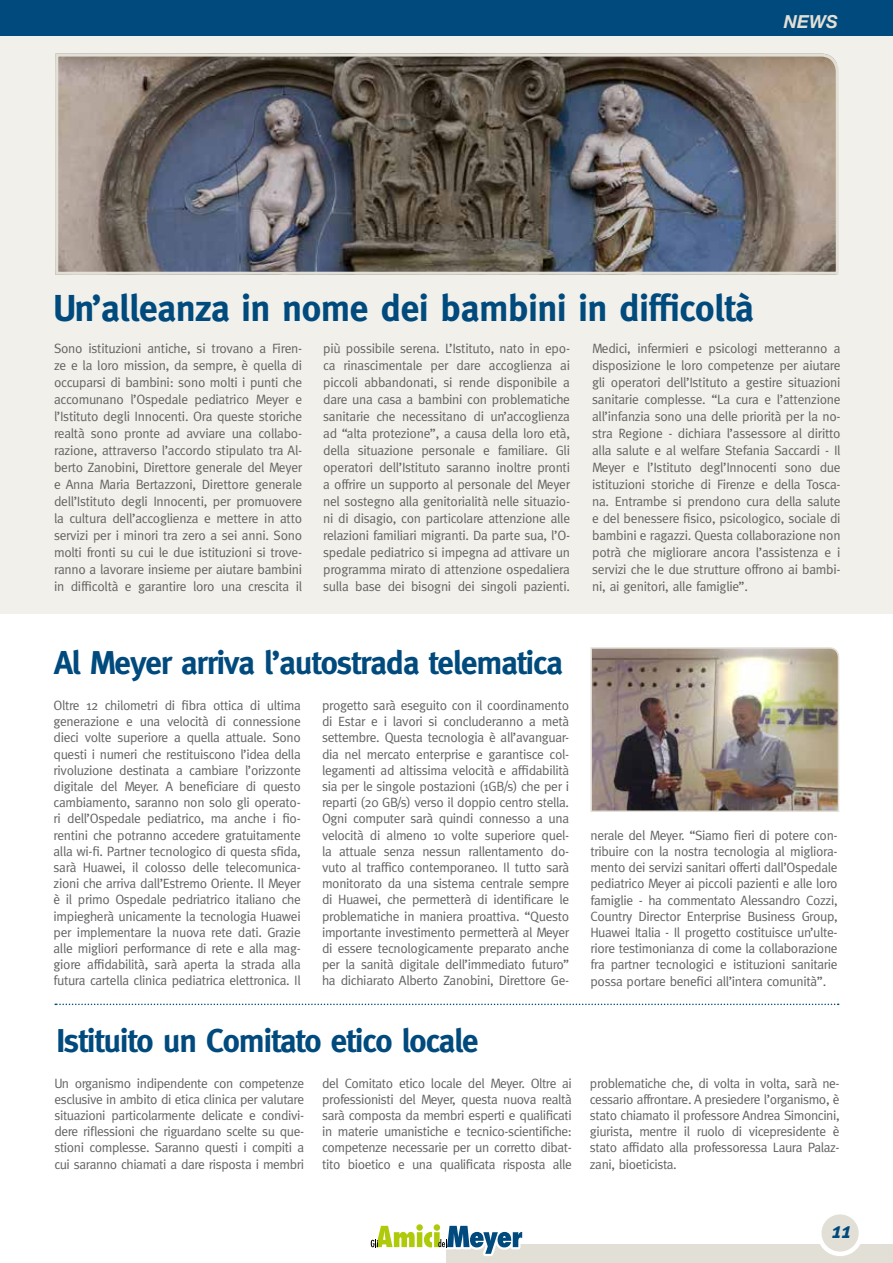
<style>
.page{position:relative;width:893px;height:1263px;background:#fff}
.page>*{position:absolute;margin:0;border:0;box-sizing:border-box;transform-origin:0 0}
.t1{font:700 37.5px "Meta";letter-spacing:-.01em;color:#004a7d}
.t2{font:700 33px "Meta";letter-spacing:-.03em;color:#004a7d}
.t3{font:italic 700 22.5px "Meta";color:#004a7d}
.t4{font:italic 700 18px "Helvetica Neue LT Std";color:#e2e0d6}
.t5{font:13.5px/16.2px "Meta";letter-spacing:-.025em;color:#646363;text-align:justify}
</style>
<div class="page">
<div style="left:0;top:0;width:893px;height:37px;background:#004a7d"></div>
<div style="left:0;top:37px;width:893px;height:577px;background:#f1f0ea"></div>
<img style="left:55px;top:53px;width:784px;height:222px">
<img style="left:590px;top:647px;width:249px;height:165px">
<div style="left:446px;top:1243px;width:447px;height:20px;background:#e2e0d6"></div>
<svg style="left:817px;top:1210px;width:46px;height:46px"></svg>
<svg style="left:55px;top:1003px;width:784px;height:253px"></svg>
<h3 class="t4" style="left:784px;top:11px;width:55px">NEWS</h3>
<h1 class="t1" style="left:54px;top:286px;width:702px">Un’alleanza in nome dei bambini in difficoltà</h1>
<p class="t5" style="left:54px;top:340px;width:250px;line-height:17px">Sono istituzioni antiche, si trovano a Firen&shy;ze e la loro mission, da sempre, è quella di occuparsi di bambini: sono molti i punti che accomunano l’Ospedale pediatrico Meyer e l’Istituto degli Innocenti. Ora queste storiche realtà sono pronte ad avviare una collabo&shy;razione, attraverso l’accordo stipulato tra Al&shy;berto Zanobini, Direttore generale del Meyer e Anna Maria Bertazzoni, Direttore generale dell’Istituto degli Innocenti, per promuovere la cultura dell’accoglienza e mettere in atto servizi per i minori tra zero a sei anni. Sono molti fronti su cui le due istituzioni si trove&shy;ranno a lavorare insieme per aiutare bambini in difficoltà e garantire loro una crescita il</p>
<p class="t5" style="left:323px;top:340px;width:248px;line-height:17px">più possibile serena. L’Istituto, nato in epo&shy;ca rinascimentale per dare accoglienza ai piccoli abbandonati, si rende disponibile a dare una casa a bambini con problematiche sanitarie che necessitano di un’accoglienza ad “alta protezione”, a causa della loro età, della situazione personale e familiare. Gli operatori dell’Istituto saranno inoltre pronti a offrire un supporto al personale del Meyer nel sostegno alla genitorialità nelle situazio&shy;ni di disagio, con particolare attenzione alle relazioni familiari migranti. Da parte sua, l’O&shy;spedale pediatrico si impegna ad attivare un programma mirato di attenzione ospedaliera sulla base dei bisogni dei singoli pazienti.</p>
<p class="t5" style="left:592px;top:340px;width:250px;line-height:17px">Medici, infermieri e psicologi metteranno a disposizione le loro competenze per aiutare gli operatori dell’Istituto a gestire situazioni sanitarie complesse. “La cura e l’attenzione all’infanzia sono una delle priorità per la no&shy;stra Regione - dichiara l’assessore al diritto alla salute e al welfare Stefania Saccardi - Il Meyer e l’Istituto degl’Innocenti sono due istituzioni storiche di Firenze e della Tosca&shy;na. Entrambe si prendono cura della salute e del benessere fisico, psicologico, sociale di bambini e ragazzi. Questa collaborazione non potrà che migliorare ancora l’assistenza e i servizi che le due strutture offrono ai bambi&shy;ni, ai genitori, alle famiglie”.</p>
<h2 class="t2" style="left:54px;top:643px;width:510px">Al Meyer arriva l’autostrada telematica</h2>
<p class="t5" style="left:54px;top:697px;width:249px">Oltre 12 chilometri di fibra ottica di ultima generazione e una velocità di connessione dieci volte superiore a quella attuale. Sono questi i numeri che restituiscono l’idea della rivoluzione destinata a cambiare l’orizzonte digitale del Meyer. A beneficiare di questo cambiamento, saranno non solo gli operato&shy;ri dell’Ospedale pediatrico, ma anche i fio&shy;rentini che potranno accedere gratuitamente alla wi-fi. Partner tecnologico di questa sfida, sarà Huawei, il colosso delle telecomunica&shy;zioni che arriva dall’Estremo Oriente. Il Meyer è il primo Ospedale pedriatrico italiano che impiegherà unicamente la tecnologia Huawei per implementare la nuova rete dati. Grazie alle migliori performance di rete e alla mag&shy;giore affidabilità, sarà aperta la strada alla futura cartella clinica pediatrica elettronica. Il</p>
<p class="t5" style="left:322px;top:697px;width:249px">progetto sarà eseguito con il coordinamento di Estar e i lavori si concluderanno a metà settembre. Questa tecnologia è all’avanguar&shy;dia nel mercato enterprise e garantisce col&shy;legamenti ad altissima velocità e affidabilità sia per le singole postazioni (1GB/s) che per i reparti (20 GB/s) verso il doppio centro stella.<br>Ogni computer sarà quindi connesso a una velocità di almeno 10 volte superiore quel&shy;la attuale senza nessun rallentamento do&shy;vuto al traffico contemporaneo. Il tutto sarà monitorato da una sistema centrale sempre di Huawei, che permetterà di identificare le problematiche in maniera proattiva. “Questo importante investimento permetterà al Meyer di essere tecnologicamente preparato anche per la sanità digitale dell’immediato futuro” ha dichiarato Alberto Zanobini, Direttore Ge-</p>
<p class="t5" style="left:590px;top:827px;width:249px">nerale del Meyer. “Siamo fieri di potere con&shy;tribuire con la nostra tecnologia al migliora&shy;mento dei servizi sanitari offerti dall’Ospedale pediatrico Meyer ai piccoli pazienti e alle loro famiglie - ha commentato Alessandro Cozzi, Country Director Enterprise Business Group, Huawei Italia - Il progetto costituisce un’ulte&shy;riore testimonianza di come la collaborazione fra partner tecnologici e istituzioni sanitarie possa portare benefici all’intera comunità”.</p>
<h2 class="t2" style="left:56px;top:1022px;width:424px">Istituito un Comitato etico locale</h2>
<p class="t5" style="left:54px;top:1074px;width:251px">Un organismo indipendente con competenze esclusive in ambito di etica clinica per valutare situazioni particolarmente delicate e condivi&shy;dere riflessioni che riguardano scelte su que&shy;stioni complesse. Saranno questi i compiti a cui saranno chiamati a dare risposta i membri</p>
<p class="t5" style="left:322px;top:1074px;width:251px">del Comitato etico locale del Meyer. Oltre ai professionisti del Meyer, questa nuova realtà sarà composta da membri esperti e qualificati in materie umanistiche e tecnico-scientifiche: competenze necessarie per un corretto dibat&shy;tito bioetico e una qualificata risposta alle</p>
<p class="t5" style="left:590px;top:1074px;width:251px">problematiche che, di volta in volta, sarà ne&shy;cessario affrontare. A presiedere l’organismo, è stato chiamato il professore Andrea Simoncini, giurista, mentre il ruolo di vicepresidente è stato affidato alla professoressa Laura Palaz&shy;zani, bioeticista.</p>
<h3 class="t3" style="left:830px;top:1217px;width:27px">11</h3>
</div>
